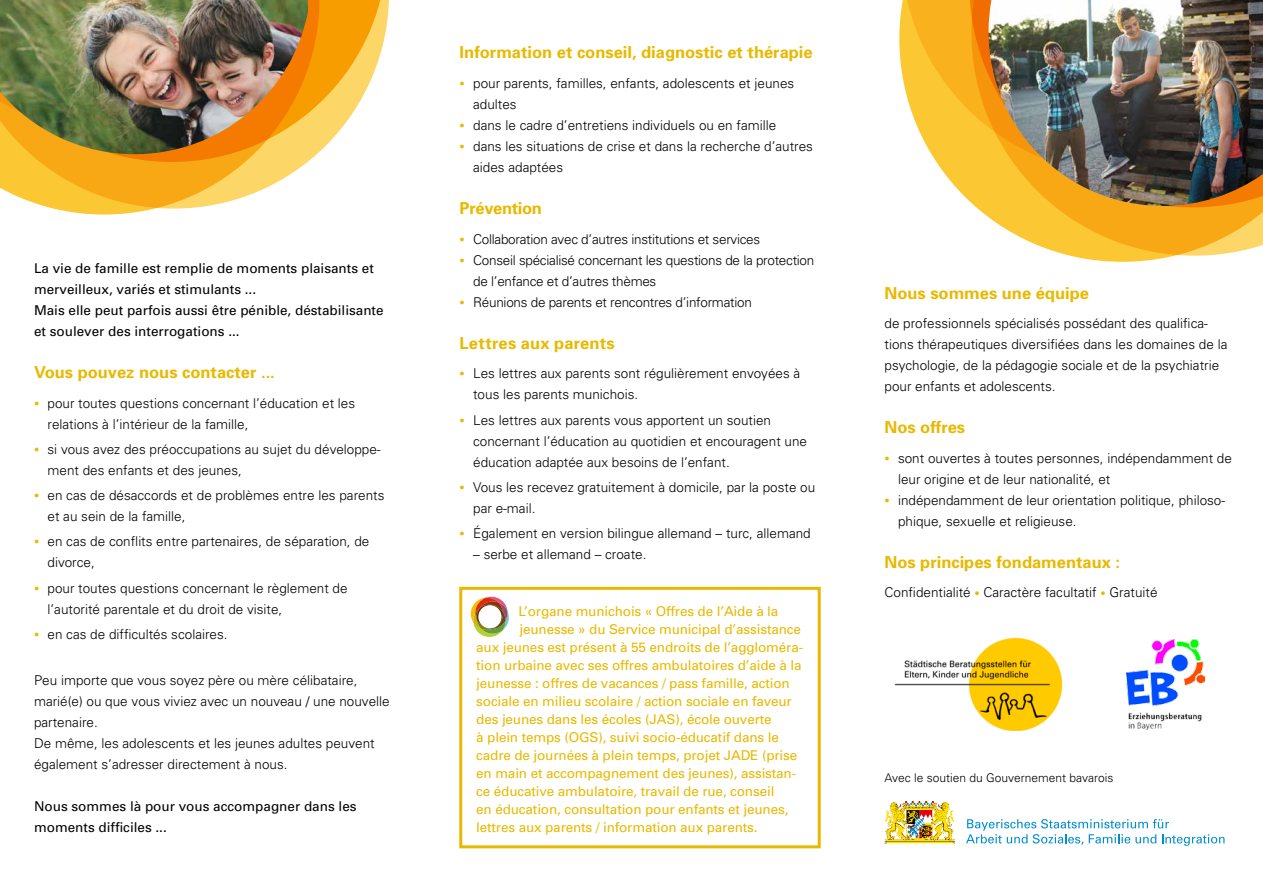
<style>
.page{position:relative;width:1263px;height:893px;background:#fff}
.page>*{position:absolute;margin:0;border:0;box-sizing:border-box;transform-origin:0 0}
.t1{font:700 16.5px "Univers";color:#e8b900}
.t2{font:700 16.5px "Univers";letter-spacing:-.02em;color:#e8b900}
.t3{font:300 13.5px/21px "Univers";color:#000}
.t4{font:13.5px "Univers";letter-spacing:-.01em;color:#e8b900}
.t5{font:13.5px/21px "Univers";color:#000}
.t6{font:300 13.5px/21px "Univers";letter-spacing:-.02em;color:#000}
.t7{font:300 12px "Univers";color:#000}
.s1{font-weight:700;font-size:15px;color:#e8b900}
.s2{font-size:10.5px;color:#e8b900}
</style>
<div class="page">
<svg style="left:319px;top:0;width:70px;height:152px"></svg>
<svg style="left:0;top:0;width:319px;height:215px"></svg>
<img style="left:0;top:0;width:308px;height:154px">
<img style="left:884px;top:801px;width:70px;height:42px">
<svg style="left:966px;top:819px;width:258px;height:27px"></svg>
<svg style="left:899px;top:0;width:364px;height:262px"></svg>
<img style="left:988px;top:0;width:275px;height:206px">
<img style="left:894px;top:638px;width:169px;height:93px">
<img style="left:1127px;top:639px;width:78px;height:91px">
<div style="left:459px;top:587px;width:362px;height:261px;border:3px solid #e8b900"></div>
<svg style="left:471px;top:597px;width:38px;height:40px"></svg>
<div style="left:478px;top:605px;width:23px;height:23px;background:#fff;border-radius:50%"></div>
<p class="t5" style="left:34px;top:258px;width:351px">La vie de famille est remplie de moments plaisants et merveilleux, variés et stimulants ...<br>Mais elle peut parfois aussi être pénible, déstabilisante et soulever des interrogations ...</p>
<p class="t1" style="left:34px;top:362px;width:242px">Vous pouvez nous contacter ...</p>
<p class="t3" style="left:48px;top:392px;width:309px;text-indent:-14px"><span class="s1">•</span> pour toutes questions concernant l’éducation et les relations à l’intérieur de la famille,</p>
<p class="t3" style="left:48px;top:438px;width:335px;text-indent:-14px"><span class="s1">•</span> si vous avez des préoccupations au sujet du développe&shy;ment des enfants et des jeunes,</p>
<p class="t3" style="left:48px;top:484px;width:338px;text-indent:-14px"><span class="s1">•</span> en cas de désaccords et de problèmes entre les parents et au sein de la famille,</p>
<p class="t3" style="left:48px;top:531px;width:323px;text-indent:-14px"><span class="s1">•</span> en cas de conflits entre partenaires, de séparation, de divorce,</p>
<p class="t3" style="left:48px;top:577px;width:302px;text-indent:-14px"><span class="s1">•</span> pour toutes questions concernant le règlement de l’autorité parentale et du droit de visite,</p>
<p class="t3" style="left:34px;top:623px;width:195px"><span class="s1">•</span> en cas de difficultés scolaires.</p>
<p class="t3" style="left:34px;top:669px;width:357px">Peu importe que vous soyez père ou mère célibataire, marié(e) ou que vous viviez avec un nouveau / une nouvelle partenaire.<br>De même, les adolescents et les jeunes adultes peuvent également s’adresser directement à nous.</p>
<p class="t5" style="left:34px;top:796px;width:324px">Nous sommes là pour vous accompagner dans les moments difficiles ...</p>
<p class="t1" style="left:460px;top:42px;width:355px">Information et conseil, diagnostic et thérapie</p>
<p class="t3" style="left:473px;top:72px;width:323px;text-indent:-14px"><span class="s1">•</span> pour parents, familles, enfants, adolescents et jeunes adultes</p>
<p class="t3" style="left:460px;top:114px;width:318px"><span class="s1">•</span> dans le cadre d’entretiens individuels ou en famille</p>
<p class="t3" style="left:473px;top:135px;width:341px;text-indent:-14px"><span class="s1">•</span> dans les situations de crise et dans la recherche d’autres aides adaptées</p>
<p class="t2" style="left:460px;top:198px;width:84px">Prévention</p>
<p class="t6" style="left:460px;top:228px;width:302px"><span class="s1">•</span> Collaboration avec d’autres institutions et services</p>
<p class="t6" style="left:473px;top:249px;width:343px;text-indent:-14px"><span class="s1">•</span> Conseil spécialisé concernant les questions de la protection de l’enfance et d’autres thèmes</p>
<p class="t6" style="left:460px;top:291px;width:294px"><span class="s1">•</span> Réunions de parents et rencontres d’information</p>
<p class="t1" style="left:460px;top:332px;width:157px">Lettres aux parents</p>
<p class="t3" style="left:473px;top:363px;width:329px;text-indent:-14px"><span class="s1">•</span> Les lettres aux parents sont régulièrement envoyées à tous les parents munichois.</p>
<p class="t3" style="left:473px;top:409px;width:335px;text-indent:-14px"><span class="s1">•</span> Les lettres aux parents vous apportent un soutien concernant l’éducation au quotidien et encouragent une éducation adaptée aux besoins de l’enfant.</p>
<p class="t3" style="left:473px;top:476px;width:344px;text-indent:-14px"><span class="s1">•</span> Vous les recevez gratuitement à domicile, par la poste ou par e-mail.</p>
<p class="t3" style="left:460px;top:522px;width:353px"><span class="s1">•</span> Également en version bilingue allemand – turc, allemand</p>
<p class="t3" style="left:473px;top:543px;width:175px">– serbe et allemand – croate.</p>
<p class="t4" style="left:518px;top:603px;width:262px">L’organe munichois « Offres de l’Aide à la</p>
<p class="t4" style="left:519px;top:621px;width:283px">jeunesse » du Service municipal d’assistance</p>
<p class="t4" style="left:476px;top:639px;width:328px">aux jeunes est présent à 55 endroits de l’aggloméra-</p>
<p class="t4" style="left:476px;top:657px;width:327px">tion urbaine avec ses offres ambulatoires d’aide à la</p>
<p class="t4" style="left:476px;top:675px;width:315px">jeunesse : offres de vacances / pass famille, action</p>
<p class="t4" style="left:476px;top:693px;width:317px">sociale en milieu scolaire / action sociale en faveur</p>
<p class="t4" style="left:476px;top:711px;width:297px">des jeunes dans les écoles (JAS), école ouverte</p>
<p class="t4" style="left:476px;top:729px;width:304px">à plein temps (OGS), suivi socio-éducatif dans le</p>
<p class="t4" style="left:476px;top:747px;width:323px">cadre de journées à plein temps, projet JADE (prise</p>
<p class="t4" style="left:476px;top:765px;width:321px">en main et accompagnement des jeunes), assistan-</p>
<p class="t4" style="left:476px;top:783px;width:300px">ce éducative ambulatoire, travail de rue, conseil</p>
<p class="t4" style="left:476px;top:800px;width:314px">en éducation, consultation pour enfants et jeunes,</p>
<p class="t4" style="left:476px;top:818px;width:283px">lettres aux parents / information aux parents.</p>
<p class="t1" style="left:884px;top:282px;width:206px">Nous sommes une équipe</p>
<p class="t3" style="left:884px;top:312px;width:344px">de professionnels spécialisés possédant des qualifica&shy;tions thérapeutiques diversifiées dans les domaines de la psychologie, de la pédagogie sociale et de la psychiatrie pour enfants et adolescents.</p>
<p class="t1" style="left:884px;top:417px;width:82px">Nos offres</p>
<p class="t3" style="left:898px;top:447px;width:335px;text-indent:-14px"><span class="s1">•</span> sont ouvertes à toutes personnes, indépendamment de leur origine et de leur nationalité, et</p>
<p class="t3" style="left:898px;top:489px;width:329px;text-indent:-14px"><span class="s1">•</span> indépendamment de leur orientation politique, philoso&shy;phique, sexuelle et religieuse.</p>
<p class="t1" style="left:884px;top:551px;width:237px">Nos principes fondamentaux :</p>
<p class="t3" style="left:884px;top:581px;width:275px">Confidentialité <span class="s2">•</span> Caractère facultatif <span class="s2">•</span> Gratuité</p>
<p class="t7" style="left:884px;top:771px;width:230px">Avec le soutien du Gouvernement bavarois</p>
</div>
